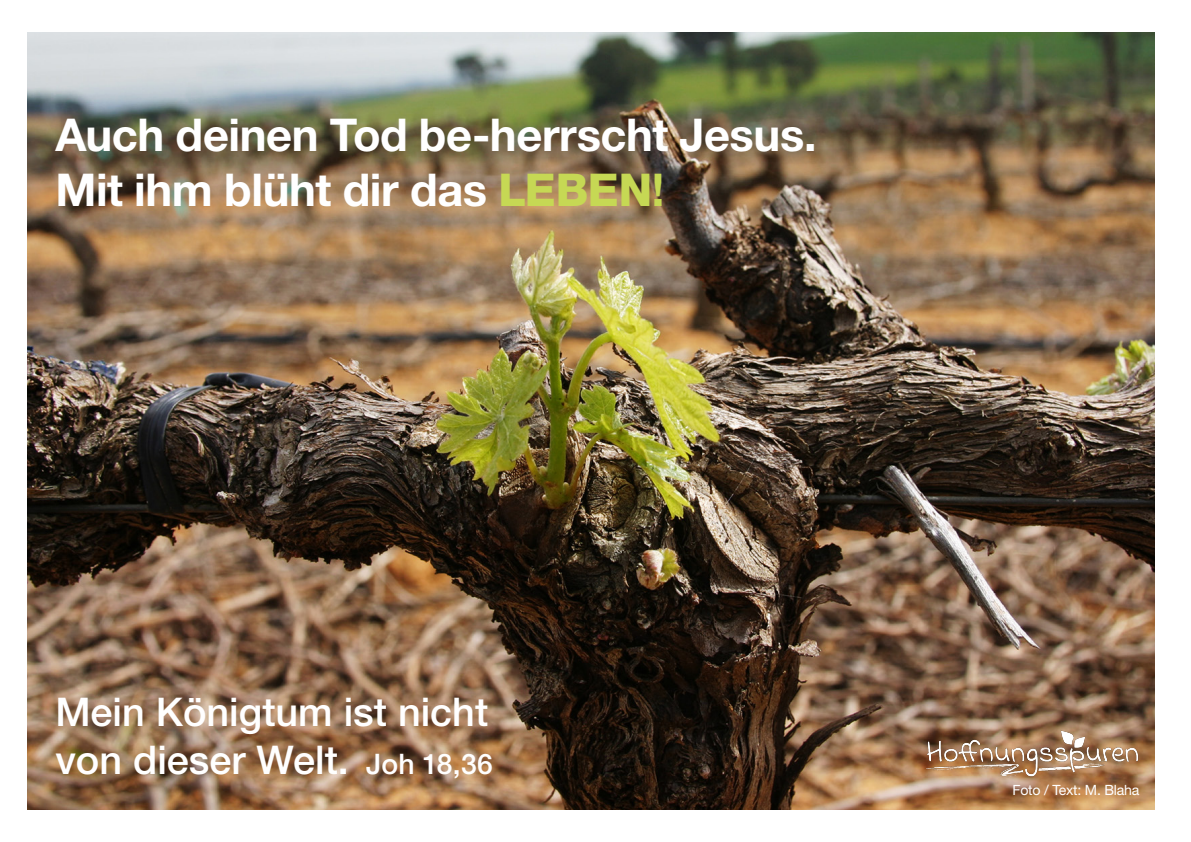
<style>
.page{position:relative;width:1191px;height:842px;background:#fff}
.page>*{position:absolute;margin:0;border:0;box-sizing:border-box;transform-origin:0 0}
.t1{font:700 45.2px/54.3px "Helvetica Neue LT";letter-spacing:-.01em;color:#fff}
.t2{font:500 39.6px/47.5px "Helvetica Neue LT";color:#fff}
.t3{font:14.1px "Helvetica Neue LT";letter-spacing:-.015em;color:#fff}
.s1{font-weight:800;color:#c6d854}
.s2{color:#c6d854}
.s3{font-size:28.3px}
</style>
<div class="page">
<img style="left:27px;top:32px;width:1127px;height:778px">
<img style="left:918px;top:729px;width:227px;height:49px">
<p class="t1" style="left:55px;top:107px;width:762px">Auch deinen Tod be-herrscht Jesus.<br>Mit ihm blüht dir das <span class="s1">LEBEN</span><span class="s2">!</span></p>
<p class="t2" style="left:55px;top:688px;width:439px">Mein Königtum ist nicht von dieser Welt. <span class="s3">Joh 18,36</span></p>
<p class="t3" style="left:1012px;top:781px;width:128px">Foto / Text: M. Blaha</p>
</div>
